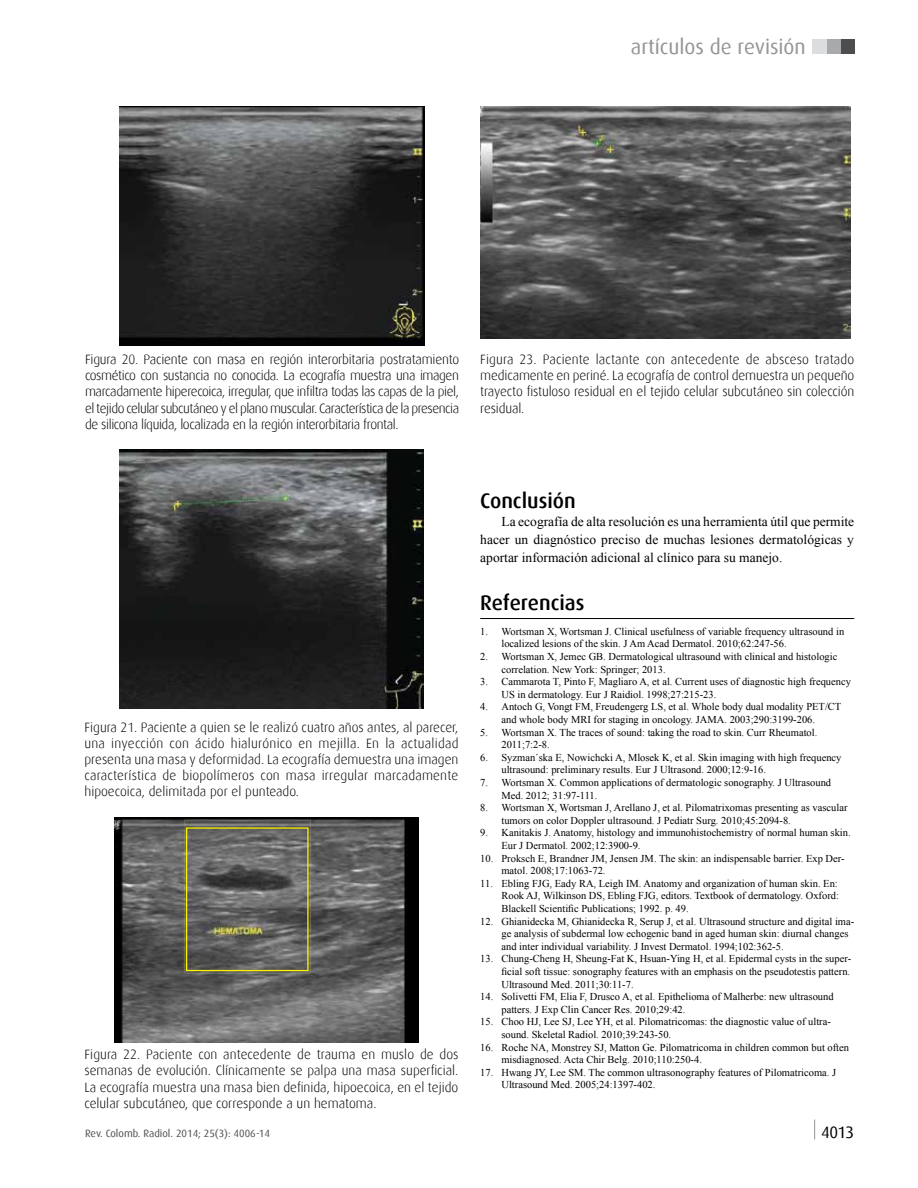
<style>
.page{position:relative;width:918px;height:1188px;background:#fff}
.page>*{position:absolute;margin:0;border:0;box-sizing:border-box;transform-origin:0 0}
.t1{font:500 21px "Dax";color:#000}
.t2{font:21px "Dax";color:#939598}
.t3{font:16.5px "Dax";color:#000}
.t4{font:300 13.5px/16.2px "Dax";letter-spacing:-.01em;color:#000;text-align:justify}
.t5{font:13.5px/18px "Times New Roman";color:#000;text-align:justify}
.t6{font:10.5px/12.6px "Times New Roman";color:#000}
.t7{font:10.5px "Dax";color:#4d4d4f}
</style>
<div class="page">
<svg style="left:814px;top:1120px;width:1px;height:19px"></svg>
<div style="left:840px;top:40px;width:14px;height:14px;background:#4d4d4f"></div>
<div style="left:826px;top:40px;width:14px;height:14px;background:#a7a9ac"></div>
<div style="left:812px;top:40px;width:14px;height:14px;background:#dcddde"></div>
<img style="left:120px;top:106px;width:304px;height:239px">
<img style="left:119px;top:449px;width:305px;height:259px">
<img style="left:114px;top:818px;width:304px;height:224px">
<img style="left:480px;top:106px;width:370px;height:233px">
<hr style="left:480px;top:618px;width:374px;height:1px;background:#000">
<div style="left:186px;top:827px;width:123px;height:144px;border:1px solid #fff200"></div>
<h1 class="t2" style="left:631px;top:35px;width:176px">artículos de revisión</h1>
<p class="t4" style="left:85px;top:351px;width:376px">Figura 20. Paciente con masa en región interorbitaria postratamiento cosmético con sustancia no conocida. La ecografía muestra una imagen marcadamente hiperecoica, irregular, que infiltra todas las capas de la piel, el tejido celular subcutáneo y el plano muscular. Característica de la presencia de silicona líquida, localizada en la región interorbitaria frontal.</p>
<p class="t4" style="left:480px;top:351px;width:376px">Figura 23. Paciente lactante con antecedente de absceso tratado medicamente en periné. La ecografía de control demuestra un pequeño trayecto fistuloso residual en el tejido celular subcutáneo sin colección residual.</p>
<p class="t4" style="left:84px;top:719px;width:376px">Figura 21. Paciente a quien se le realizó cuatro años antes, al parecer, una inyección con ácido hialurónico en mejilla. En la actualidad presenta una masa y deformidad. La ecografía demuestra una imagen característica de biopolímeros con masa irregular marcadamente hipoecoica, delimitada por el punteado.</p>
<p class="t4" style="left:84px;top:1047px;width:376px">Figura 22. Paciente con antecedente de trauma en muslo de dos semanas de evolución. Clínicamente se palpa una masa superficial.<br>La ecografía muestra una masa bien definida, hipoecoica, en el tejido celular subcutáneo, que corresponde a un hematoma.</p>
<p class="t7" style="left:85px;top:1127px;width:186px">Rev. Colomb. Radiol. 2014; 25(3): 4006-14</p>
<h1 class="t1" style="left:480px;top:489px;width:97px">Conclusión</h1>
<p class="t5" style="left:480px;top:512px;width:376px;text-indent:21px">La ecografía de alta resolución es una herramienta útil que permite hacer un diagnóstico preciso de muchas lesiones dermatológicas y aportar información adicional al clínico para su manejo.</p>
<h1 class="t1" style="left:480px;top:591px;width:106px">Referencias</h1>
<p class="t6" style="left:501px;top:625px;width:344px;text-indent:-21px">1. Wortsman X, Wortsman J. Clinical usefulness of variable frequency ultrasound in localized lesions of the skin. J Am Acad Dermatol. 2010;62:247-56.</p>
<p class="t6" style="left:501px;top:650px;width:337px;text-indent:-21px">2. Wortsman X, Jemec GB. Dermatological ultrasound with clinical and histologic correlation. New York: Springer; 2013.</p>
<p class="t6" style="left:501px;top:675px;width:351px;text-indent:-21px">3. Cammarota T, Pinto F, Magliaro A, et al. Current uses of diagnostic high frequency<br>US in dermatology. Eur J Raidiol. 1998;27:215-23.</p>
<p class="t6" style="left:480px;top:700px;width:363px;text-align:center">4. Antoch G, Vongt FM, Freudengerg LS, et al. Whole body dual modality PET/CT and whole body MRI for staging in oncology. JAMA. 2003;290:3199-206.</p>
<p class="t6" style="left:501px;top:726px;width:317px;text-indent:-21px">5. Wortsman X. The traces of sound: taking the road to skin. Curr Rheumatol.<br>2011;7:2-8.</p>
<p class="t6" style="left:501px;top:751px;width:342px;text-indent:-21px">6. Syzman´ska E, Nowichcki A, Mlosek K, et al. Skin imaging with high frequency ultrasound: preliminary results. Eur J Ultrasond. 2000;12:9-16.</p>
<p class="t6" style="left:501px;top:776px;width:331px;text-indent:-21px">7. Wortsman X. Common applications of dermatologic sonography. J Ultrasound<br>Med. 2012; 31:97-111.</p>
<p class="t6" style="left:501px;top:801px;width:348px;text-indent:-21px">8. Wortsman X, Wortsman J, Arellano J, et al. Pilomatrixomas presenting as vascular tumors on color Doppler ultrasound. J Pediatr Surg. 2010;45:2094-8.</p>
<p class="t6" style="left:501px;top:826px;width:351px;text-indent:-21px">9. Kanitakis J. Anatomy, histology and immunohistochemistry of normal human skin.<br>Eur J Dermatol. 2002;12:3900-9.</p>
<p class="t6" style="left:501px;top:852px;width:345px;text-indent:-21px">10. Proksch E, Brandner JM, Jensen JM. The skin: an indispensable barrier. Exp Der&shy;matol. 2008;17:1063-72.</p>
<p class="t6" style="left:501px;top:877px;width:339px;text-align:justify;text-indent:-21px">11. Ebling FJG, Eady RA, Leigh IM. Anatomy and organization of human skin. En:<br>Rook AJ, Wilkinson DS, Ebling FJG, editors. Textbook of dermatology. Oxford:<br>Blackell Scientific Publications; 1992. p. 49.</p>
<p class="t6" style="left:501px;top:915px;width:354px;text-indent:-21px">12. Ghianidecka M, Ghianidecka R, Serup J, et al. Ultrasound structure and digital ima&shy;ge analysis of subdermal low echogenic band in aged human skin: diurnal changes and inter individual variability. J Invest Dermatol. 1994;102:362-5.</p>
<p class="t6" style="left:501px;top:952px;width:351px;text-align:justify;text-indent:-21px">13. Chung-Cheng H, Sheung-Fat K, Hsuan-Ying H, et al. Epidermal cysts in the super&shy;ficial soft tissue: sonography features with an emphasis on the pseudotestis pattern.<br>Ultrasound Med. 2011;30:11-7.</p>
<p class="t6" style="left:501px;top:990px;width:334px;text-indent:-21px">14. Solivetti FM, Elia F, Drusco A, et al. Epithelioma of Malherbe: new ultrasound patters. J Exp Clin Cancer Res. 2010;29:42.</p>
<p class="t6" style="left:501px;top:1015px;width:331px;text-indent:-21px">15. Choo HJ, Lee SJ, Lee YH, et al. Pilomatricomas: the diagnostic value of ultra&shy;sound. Skeletal Radiol. 2010;39:243-50.</p>
<p class="t6" style="left:501px;top:1041px;width:349px;text-indent:-21px">16. Roche NA, Monstrey SJ, Matton Ge. Pilomatricoma in children common but often misdiagnosed. Acta Chir Belg. 2010;110:250-4.</p>
<p class="t6" style="left:501px;top:1066px;width:336px;text-indent:-21px">17. Hwang JY, Lee SM. The common ultrasonography features of Pilomatricoma. J<br>Ultrasound Med. 2005;24:1397-402.</p>
<h2 class="t3" style="left:821px;top:1123px;width:35px">4013</h2>
</div>
